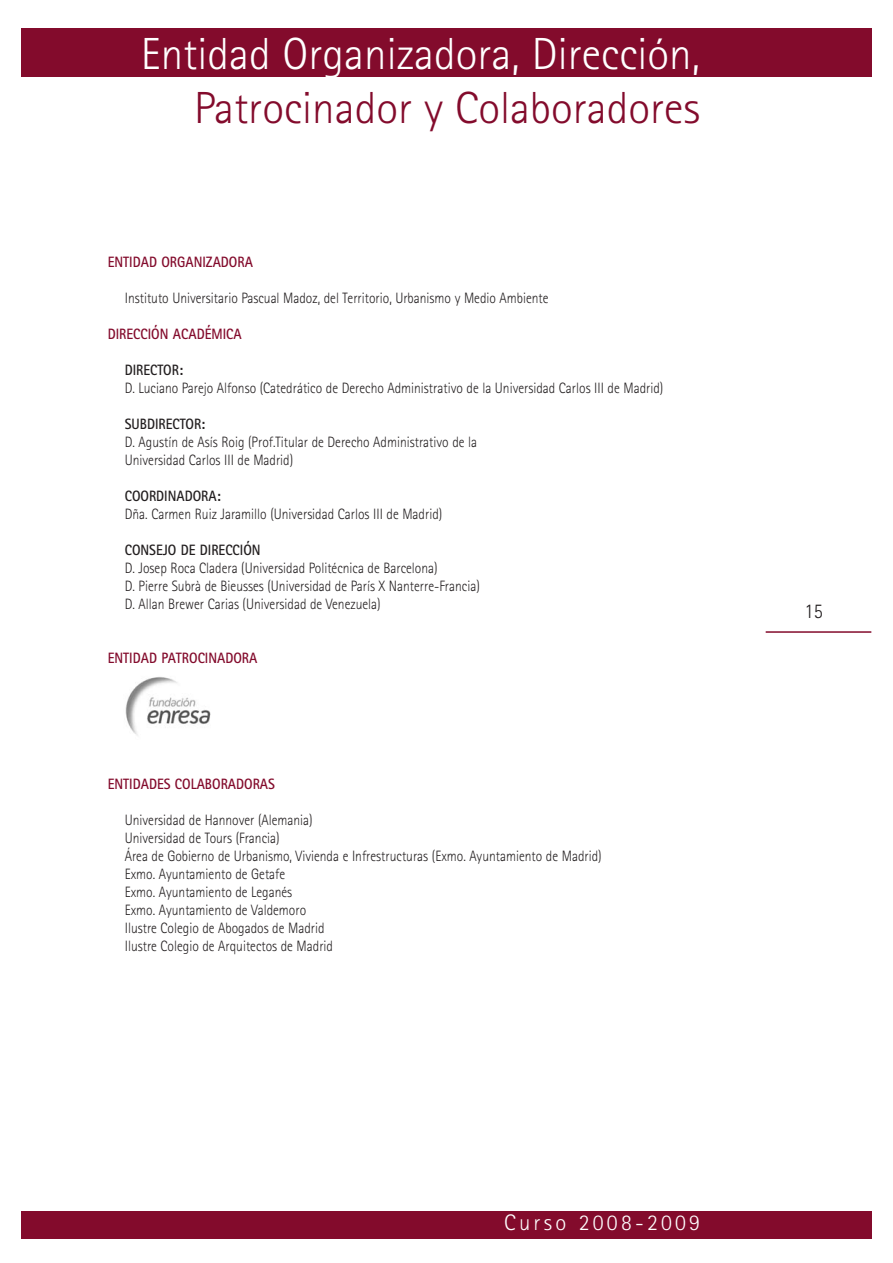
<style>
.page{position:relative;width:893px;height:1263px;background:#fff}
.page>*{position:absolute;margin:0;border:0;box-sizing:border-box;transform-origin:0 0}
.t1{font:300 45px "Rotis Sans Serif";color:#fff}
.t2{font:300 45px "Rotis Sans Serif";color:#830b2c}
.t3{font:300 22.5px "Rotis Sans Serif";letter-spacing:.145em;color:#fff}
.t4{font:300 21px "Rotis Sans Serif";color:#231f20;scale:.9 1}
.t5{font:300 15px/18px "Rotis Sans Serif";color:#231f20;scale:.9 1}
.t6{font:700 15px "Rotis Sans Serif";color:#830b2c;scale:.9 1}
.t7{font:700 15px "Rotis Sans Serif";color:#231f20;scale:.9 1}
</style>
<div class="page">
<div style="left:21px;top:28px;width:851px;height:49px;background:#830b2c"></div>
<div style="left:21px;top:1211px;width:851px;height:28px;background:#830b2c"></div>
<img style="left:125px;top:677px;width:86px;height:59px">
<hr style="left:766px;top:631px;width:105px;height:2px;background:#830b2c">
<h1 class="t1" style="left:141px;top:38px;width:561px">Entidad Organizadora, Dirección,</h1>
<h1 class="t2" style="left:194px;top:92px;width:508px">Patrocinador y Colaboradores</h1>
<p class="t6" style="left:108px;top:257px;width:163px">ENTIDAD ORGANIZADORA</p>
<p class="t5" style="left:125px;top:290px;width:472px">Instituto Universitario Pascual Madoz, del Territorio, Urbanismo y Medio Ambiente</p>
<p class="t6" style="left:108px;top:329px;width:150px">DIRECCIÓN ACADÉMICA</p>
<p class="t7" style="left:125px;top:365px;width:66px">DIRECTOR:</p>
<p class="t5" style="left:125px;top:380px;width:600px">D. Luciano Parejo Alfonso (Catedrático de Derecho Administrativo de la Universidad Carlos III de Madrid)</p>
<p class="t7" style="left:125px;top:419px;width:91px">SUBDIRECTOR:</p>
<p class="t5" style="left:125px;top:434px;width:393px">D. Agustín de Asís Roig (Prof.Titular de Derecho Administrativo de la<br>Universidad Carlos III de Madrid)</p>
<p class="t7" style="left:125px;top:491px;width:108px">COORDINADORA:</p>
<p class="t5" style="left:125px;top:506px;width:354px">Dña. Carmen Ruiz Jaramillo (Universidad Carlos III de Madrid)</p>
<p class="t7" style="left:125px;top:545px;width:152px">CONSEJO DE DIRECCIÓN</p>
<p class="t5" style="left:125px;top:560px;width:396px">D. Josep Roca Cladera (Universidad Politécnica de Barcelona)<br>D. Pierre Subrà de Bieusses (Universidad de París X Nanterre-Francia)<br>D. Allan Brewer Carias (Universidad de Venezuela)</p>
<p class="t6" style="left:108px;top:653px;width:168px">ENTIDAD PATROCINADORA</p>
<p class="t6" style="left:108px;top:779px;width:187px">ENTIDADES COLABORADORAS</p>
<p class="t5" style="left:125px;top:812px;width:531px">Universidad de Hannover (Alemania)<br>Universidad de Tours (Francia)<br>Área de Gobierno de Urbanismo, Vivienda e Infrestructuras (Exmo. Ayuntamiento de Madrid)<br>Exmo. Ayuntamiento de Getafe<br>Exmo. Ayuntamiento de Leganés<br>Exmo. Ayuntamiento de Valdemoro<br>Ilustre Colegio de Abogados de Madrid<br>Ilustre Colegio de Arquitectos de Madrid</p>
<h2 class="t3" style="left:504px;top:1215px;width:197px">Curso 2008-2009</h2>
<h3 class="t4" style="left:805px;top:603px;width:22px">15</h3>
</div>
